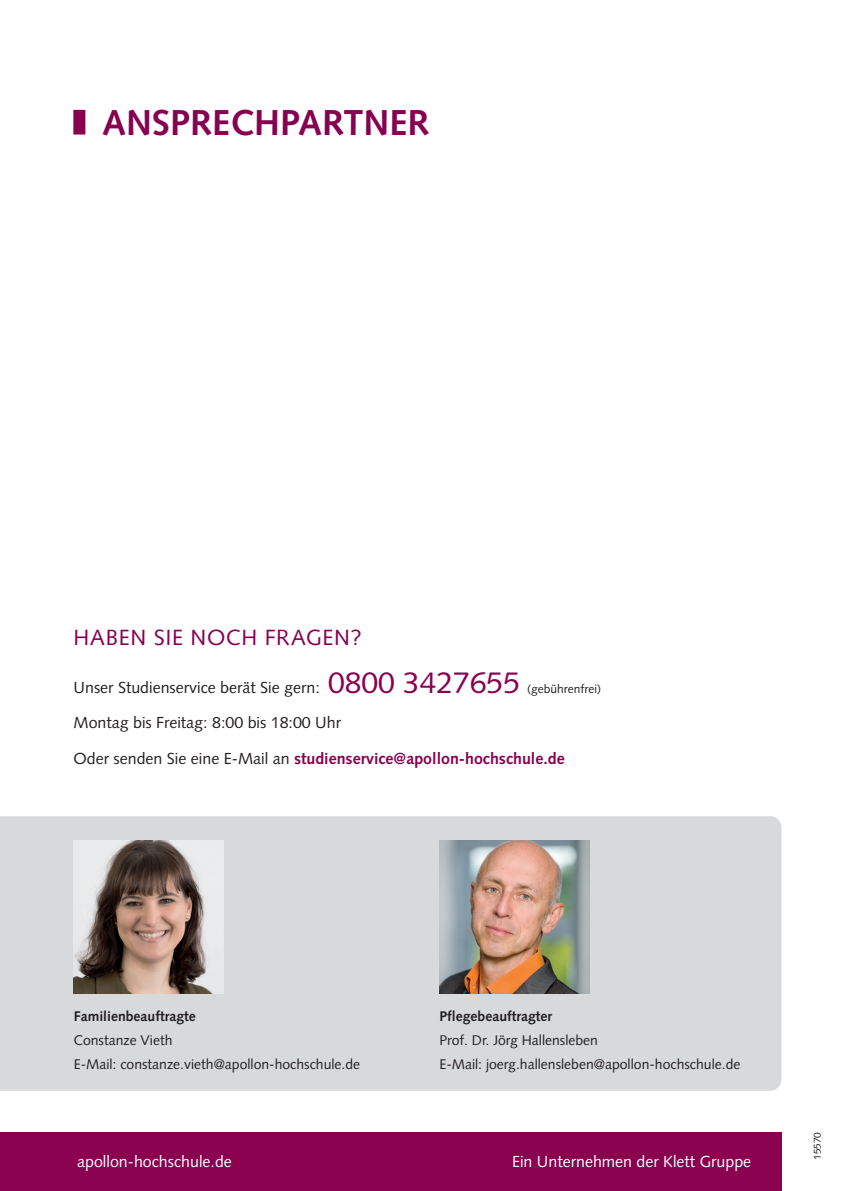
<style>
.page{position:relative;width:842px;height:1191px;background:#fff}
.page>*{position:absolute;margin:0;border:0;box-sizing:border-box;transform-origin:0 0}
.t1{font:700 36px "Syntax LT Std";color:#870151}
.t2{font:22px "Syntax LT Std";letter-spacing:.03em;color:#870151}
.t3{font:16px "Syntax LT Std";color:#231f20}
.t4{font:700 16px "Syntax LT Std";color:#89014f}
.t5{font:16px "Syntax LT Std";color:#fff}
.t6{font:14px/24px "Syntax LT Std";color:#231f20}
.t7{font:700 14px "Syntax LT Std";color:#231f20}
.t8{font:12px "Syntax LT Std";color:#231f20}
.t9{font:10px "Syntax LT Std";color:#231f20}
.s1{font-size:30px;color:#89014f}
.s2{font-weight:400;color:#231f20}
</style>
<div class="page">
<div style="left:0;top:816px;width:781px;height:274px;background:#d8d9db"></div>
<div style="left:0;top:1132px;width:781px;height:59px;background:#89014f"></div>
<div style="left:73px;top:110px;width:12px;height:24px;background:#870151"></div>
<img style="left:74px;top:840px;width:150px;height:153px">
<img style="left:439px;top:840px;width:151px;height:153px">
<h1 class="t1" style="left:102px;top:102px;width:329px">ANSPRECHPARTNER</h1>
<h2 class="t2" style="left:74px;top:624px;width:290px">HABEN SIE NOCH FRAGEN?</h2>
<p class="t3" style="left:74px;top:678px;width:448px">Unser Studienservice berät Sie gern: <span class="s1">0800 3427655</span></p>
<p class="t8" style="left:527px;top:682px;width:75px">(gebührenfrei)</p>
<p class="t3" style="left:74px;top:713px;width:269px">Montag bis Freitag: 8:00 bis 18:00 Uhr</p>
<p class="t4" style="left:74px;top:749px;width:493px"><span class="s2">Oder senden Sie eine E-Mail an</span> studienservice@apollon-hochschule.de</p>
<p class="t7" style="left:74px;top:1008px;width:124px">Familienbeauftragte</p>
<p class="t6" style="left:74px;top:1028px;width:288px">Constanze Vieth<br>E-Mail: constanze.vieth@apollon-hochschule.de</p>
<p class="t7" style="left:439px;top:1008px;width:114px">Pflegebeauftragter</p>
<p class="t6" style="left:439px;top:1028px;width:303px">Prof. Dr. Jörg Hallensleben<br>E-Mail: joerg.hallensleben@apollon-hochschule.de</p>
<p class="t5" style="left:77px;top:1152px;width:156px">apollon-hochschule.de</p>
<p class="t5" style="left:512px;top:1152px;width:241px">Ein Unternehmen der Klett Gruppe</p>
<p class="t9" style="left:811px;top:1159px;width:29px;rotate:-90deg">15570</p>
</div>
